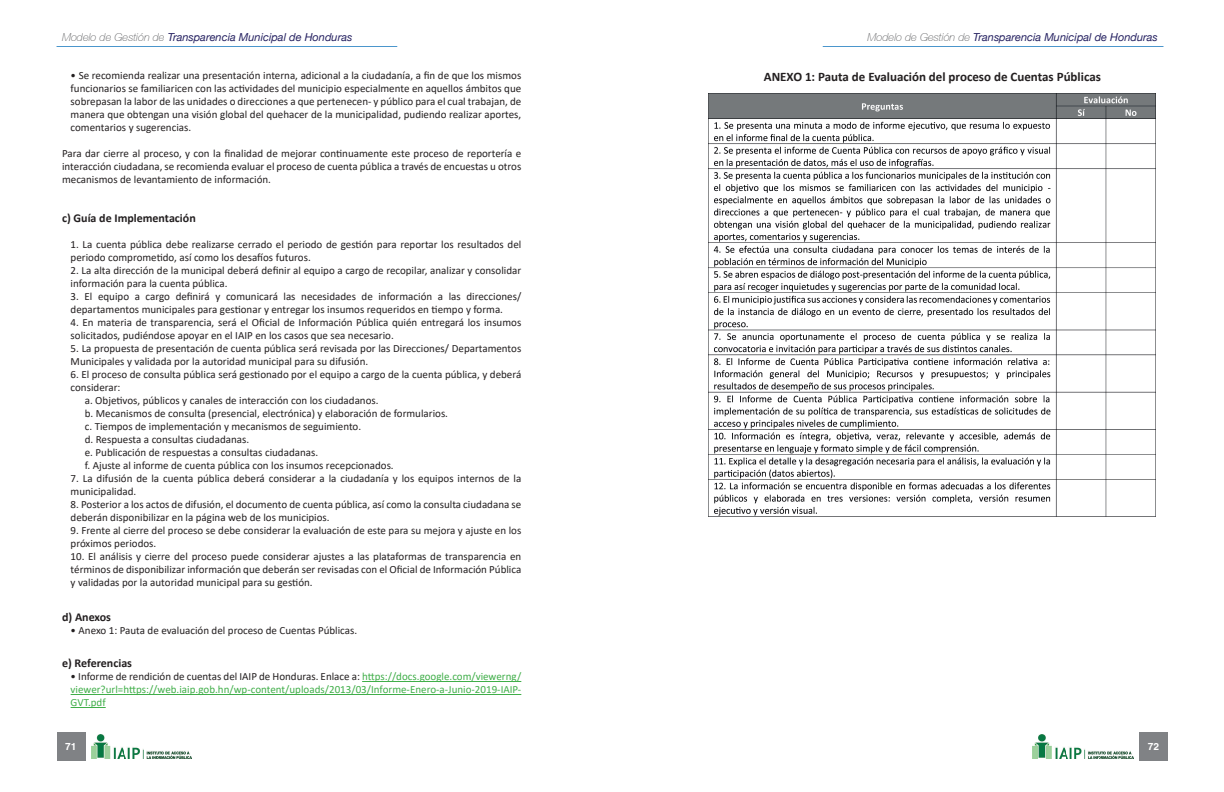
<style>
.page{position:relative;width:1224px;height:792px;background:#fff}
.page>*{position:absolute;margin:0;border:0;box-sizing:border-box;transform-origin:0 0}
.t1{font:700 13px "Calibri";color:#231f20}
.t2{font:700 12px "Calibri";color:#231f20}
.t3{font:11px/13px "Calibri";color:#231f20}
.t4{font:11px/13px "Calibri";color:#40ae49;text-align:justify}
.t5{font:italic 11px "Helvetica Neue LT";color:#252161}
.t6{font:700 10px "Helvetica World";color:#fff}
.s1{font-family:"Helvetica Neue CE";font-weight:100;color:#57585a}
.s2{color:#231f20}
</style>
<div class="page">
<hr style="left:823px;top:46px;width:341px;height:1px;background:#1074bc">
<img style="left:1033px;top:735px;width:100px;height:23px">
<div style="left:1139px;top:732px;width:29px;height:29px;background:#808285"></div>
<hr style="left:56px;top:46px;width:341px;height:1px;background:#1074bc">
<img style="left:91px;top:735px;width:100px;height:23px">
<div style="left:57px;top:732px;width:28px;height:29px;background:#808285"></div>
<hr style="left:362px;top:681px;width:159px;height:1px;background:#40ae49">
<hr style="left:71px;top:694px;width:450px;height:1px;background:#40ae49">
<hr style="left:71px;top:707px;width:35px;height:1px;background:#40ae49">
<img style="left:708px;top:94px;width:447px;height:422px">
<p class="t5" style="left:62px;top:30px;width:292px"><span class="s1">Modelo de Gestión de</span> Transparencia Municipal de Honduras</p>
<p class="t5" style="left:868px;top:30px;width:292px"><span class="s1">Modelo de Gestión de</span> Transparencia Municipal de Honduras</p>
<p class="t3" style="left:71px;top:69px;width:452px;text-align:justify">• Se recomienda realizar una presentación interna, adicional a la ciudadanía, a fin de que los mismos funcionarios se familiaricen con las actividades del municipio especialmente en aquellos ámbitos que sobrepasan la labor de las unidades o direcciones a que pertenecen- y público para el cual trabajan, de manera que obtengan una visión global del quehacer de la municipalidad, pudiendo realizar aportes, comentarios y sugerencias.</p>
<p class="t3" style="left:62px;top:147px;width:461px;text-align:justify">Para dar cierre al proceso, y con la finalidad de mejorar continuamente este proceso de reportería e interacción ciudadana, se recomienda evaluar el proceso de cuenta pública a través de encuestas u otros mecanismos de levantamiento de información.</p>
<p class="t2" style="left:62px;top:210px;width:135px">c) Guía de Implementación</p>
<p class="t3" style="left:71px;top:238px;width:452px">1. La cuenta pública debe realizarse cerrado el periodo de gestión para reportar los resultados del periodo comprometido, así como los desafíos futuros.</p>
<p class="t3" style="left:71px;top:264px;width:452px">2. La alta dirección de la municipal deberá definir al equipo a cargo de recopilar, analizar y consolidar información para la cuenta pública.</p>
<p class="t3" style="left:71px;top:290px;width:452px">3. El equipo a cargo definirá y comunicará las necesidades de información a las direcciones/ departamentos municipales para gestionar y entregar los insumos requeridos en tiempo y forma.</p>
<p class="t3" style="left:71px;top:316px;width:452px">4. En materia de transparencia, será el Oficial de Información Pública quién entregará los insumos solicitados, pudiéndose apoyar en el IAIP en los casos que sea necesario.</p>
<p class="t3" style="left:71px;top:342px;width:452px">5. La propuesta de presentación de cuenta pública será revisada por las Direcciones/ Departamentos<br>Municipales y validada por la autoridad municipal para su difusión.</p>
<p class="t3" style="left:71px;top:368px;width:452px">6. El proceso de consulta pública será gestionado por el equipo a cargo de la cuenta pública, y deberá considerar:</p>
<p class="t3" style="left:85px;top:394px;width:295px">a. Objetivos, públicos y canales de interacción con los ciudadanos.</p>
<p class="t3" style="left:85px;top:407px;width:365px">b. Mecanismos de consulta (presencial, electrónica) y elaboración de formularios.</p>
<p class="t3" style="left:85px;top:420px;width:278px">c. Tiempos de implementación y mecanismos de seguimiento.</p>
<p class="t3" style="left:85px;top:433px;width:166px">d. Respuesta a consultas ciudadanas.</p>
<p class="t3" style="left:85px;top:446px;width:235px">e. Publicación de respuestas a consultas ciudadanas.</p>
<p class="t3" style="left:85px;top:459px;width:310px">f. Ajuste al informe de cuenta pública con los insumos recepcionados.</p>
<p class="t3" style="left:71px;top:472px;width:452px">7. La difusión de la cuenta pública deberá considerar a la ciudadanía y los equipos internos de la municipalidad.</p>
<p class="t3" style="left:71px;top:498px;width:452px">8. Posterior a los actos de difusión, el documento de cuenta pública, así como la consulta ciudadana se deberán disponibilizar en la página web de los municipios.</p>
<p class="t3" style="left:71px;top:524px;width:452px">9. Frente al cierre del proceso se debe considerar la evaluación de este para su mejora y ajuste en los próximos periodos.</p>
<p class="t3" style="left:71px;top:550px;width:452px;text-align:justify">10. El análisis y cierre del proceso puede considerar ajustes a las plataformas de transparencia en términos de disponibilizar información que deberán ser revisadas con el Oficial de Información Pública y validadas por la autoridad municipal para su gestión.</p>
<p class="t2" style="left:62px;top:609px;width:50px">d) Anexos</p>
<p class="t3" style="left:71px;top:624px;width:288px">• Anexo 1: Pauta de evaluación del proceso de Cuentas Públicas.</p>
<p class="t2" style="left:62px;top:655px;width:71px">e) Referencias</p>
<p class="t4" style="left:71px;top:670px;width:452px"><span class="s2">• Informe de rendición de cuentas del IAIP de Honduras. Enlace a:</span> https://docs.google.com/viewerng/ viewer?url=https://web.iaip.gob.hn/wp-content/uploads/2013/03/Informe-Enero-a-Junio-2019-IAIP-GVT.pdf</p>
<p class="t1" style="left:764px;top:67px;width:339px">ANEXO 1: Pauta de Evaluación del proceso de Cuentas Públicas</p>
<p class="t6" style="left:65px;top:741px;width:13px">71</p>
<p class="t6" style="left:1148px;top:741px;width:13px">72</p>
</div>
